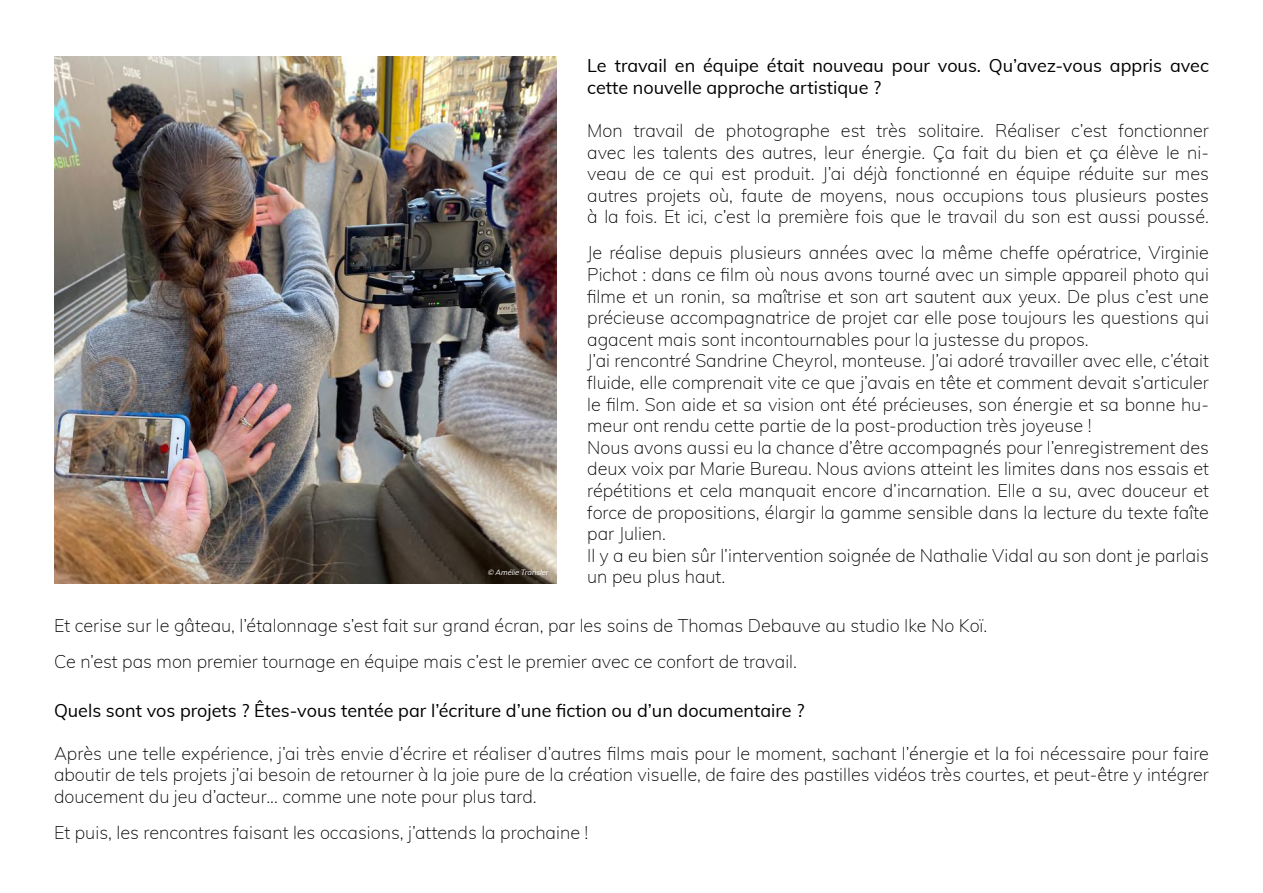
<style>
.page{position:relative;width:1263px;height:893px;background:#fff}
.page>*{position:absolute;margin:0;border:0;box-sizing:border-box;transform-origin:0 0}
.t1{font:200 18px/21.6px "Muli";color:#000;text-align:justify}
.t2{font:18px/21.6px "Muli";color:#000}
.t3{font:italic 7.5px "Muli";color:#fff}
</style>
<div class="page">
<img style="left:54px;top:57px;width:502px;height:526px">
<p class="t2" style="left:587px;top:54px;width:623px">Le travail en équipe était nouveau pour vous. Qu’avez-vous appris avec cette nouvelle approche artistique ?</p>
<p class="t1" style="left:587px;top:119px;width:623px">Mon travail de photographe est très solitaire. Réaliser c’est fonctionner avec les talents des autres, leur énergie. Ça fait du bien et ça élève le ni&shy;veau de ce qui est produit. J’ai déjà fonctionné en équipe réduite sur mes autres projets où, faute de moyens, nous occupions tous plusieurs postes à la fois. Et ici, c’est la première fois que le travail du son est aussi poussé.</p>
<p class="t1" style="left:587px;top:241px;width:623px;text-align:left">Je réalise depuis plusieurs années avec la même cheffe opératrice, Virginie Pichot : dans ce film où nous avons tourné avec un simple appareil photo qui filme et un ronin, sa maîtrise et son art sautent aux yeux. De plus c’est une précieuse accompagnatrice de projet car elle pose toujours les questions qui agacent mais sont incontournables pour la justesse du propos.<br>J’ai rencontré Sandrine Cheyrol, monteuse. J’ai adoré travailler avec elle, c’était fluide, elle comprenait vite ce que j’avais en tête et comment devait s’articuler le film. Son aide et sa vision ont été précieuses, son énergie et sa bonne hu&shy;meur ont rendu cette partie de la post-production très joyeuse !<br>Nous avons aussi eu la chance d’être accompagnés pour l’enregistrement des deux voix par Marie Bureau. Nous avions atteint les limites dans nos essais et répétitions et cela manquait encore d’incarnation. Elle a su, avec douceur et force de propositions, élargir la gamme sensible dans la lecture du texte faîte par Julien.<br>Il y a eu bien sûr l’intervention soignée de Nathalie Vidal au son dont je parlais un peu plus haut.</p>
<p class="t1" style="left:54px;top:607px;width:935px;line-height:36px">Et cerise sur le gâteau, l’étalonnage s’est fait sur grand écran, par les soins de Thomas Debauve au studio Ike No Koï.<br>Ce n’est pas mon premier tournage en équipe mais c’est le premier avec ce confort de travail.</p>
<p class="t3" style="left:487px;top:567px;width:64px">© Amélie Transler</p>
<p class="t2" style="left:54px;top:698px;width:752px">Quels sont vos projets ? Êtes-vous tentée par l’écriture d’une fiction ou d’un documentaire ?</p>
<p class="t1" style="left:54px;top:742px;width:1156px">Après une telle expérience, j’ai très envie d’écrire et réaliser d’autres films mais pour le moment, sachant l’énergie et la foi nécessaire pour faire aboutir de tels projets j’ai besoin de retourner à la joie pure de la création visuelle, de faire des pastilles vidéos très courtes, et peut-être y intégrer doucement du jeu d’acteur... comme une note pour plus tard.</p>
<p class="t1" style="left:54px;top:821px;width:536px">Et puis, les rencontres faisant les occasions, j’attends la prochaine !</p>
</div>
